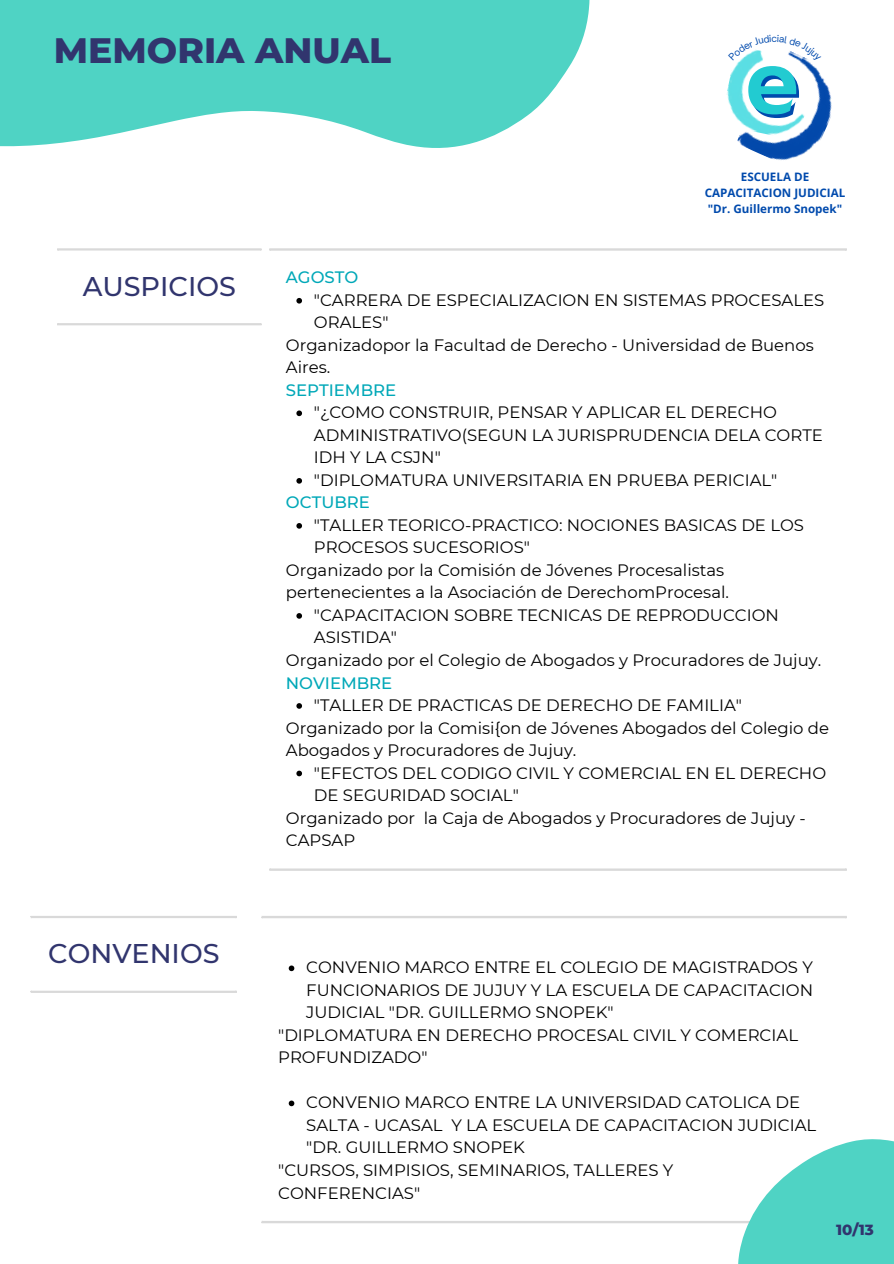
<style>
.page{position:relative;width:894px;height:1264px;background:#fff}
.page>*{position:absolute;margin:0;border:0;box-sizing:border-box;transform-origin:0 0}
.t1{font:600 93px "Atsanee";color:#004aad}
.t2{font:800 36px "Montserrat";color:#31356e}
.t3{font:500 27px "Montserrat";color:#31356e}
.t4{font:16.5px/22.5px "Montserrat";color:#000}
.t5{font:500 16.5px "Montserrat";color:#00a8b8}
.t6{font:800 15px "Montserrat";color:#31356e}
.t7{font:700 11.55px/16.2px "Open Sans";color:#004aad;text-align:center}
</style>
<div class="page">
<svg style="left:288px;top:965px;width:6px;height:6px"></svg>
<svg style="left:288px;top:1100px;width:6px;height:6px"></svg>
<hr style="left:261px;top:915px;width:585px;height:3px;background:#d9d9d9">
<hr style="left:261px;top:1220px;width:585px;height:3px;background:#d9d9d9">
<svg style="left:618px;top:868px;width:275px;height:395px"></svg>
<svg style="left:296px;top:478px;width:6px;height:5px"></svg>
<svg style="left:296px;top:523px;width:6px;height:5px"></svg>
<svg style="left:296px;top:613px;width:6px;height:5px"></svg>
<svg style="left:296px;top:703px;width:6px;height:5px"></svg>
<svg style="left:296px;top:770px;width:6px;height:6px"></svg>
<hr style="left:269px;top:248px;width:577px;height:3px;background:#d9d9d9">
<hr style="left:269px;top:868px;width:577px;height:2px;background:#d9d9d9">
<svg style="left:0;top:0;width:698px;height:417px"></svg>
<hr style="left:31px;top:915px;width:206px;height:3px;background:#d9d9d9">
<hr style="left:31px;top:990px;width:206px;height:2px;background:#d9d9d9">
<img style="left:726px;top:67px;width:9px;height:48px">
<img style="left:735px;top:62px;width:97px;height:98px">
<svg style="left:738px;top:49px;width:71px;height:13px"></svg>
<p class="t2" style="left:54px;top:28px;width:338px">MEMORIA ANUAL</p>
<h1 class="t1" style="left:747px;top:43px;width:57px">e</h1>
<p class="t7" style="left:704px;top:168px;width:142px">ESCUELA DE<br>CAPACITACION JUDICIAL "Dr. Guillermo Snopek"</p>
<p class="t3" style="left:83px;top:269px;width:155px">AUSPICIOS</p>
<p class="t3" style="left:48px;top:937px;width:173px">CONVENIOS</p>
<p class="t5" style="left:286px;top:267px;width:74px">AGOSTO</p>
<h3 class="t4" style="left:314px;top:289px;width:511px">"CARRERA DE ESPECIALIZACION EN SISTEMAS PROCESALES<br>ORALES"</h3>
<p class="t4" style="left:286px;top:334px;width:529px">Organizadopor la Facultad de Derecho - Universidad de Buenos<br>Aires.</p>
<p class="t5" style="left:286px;top:380px;width:112px">SEPTIEMBRE</p>
<p class="t4" style="left:314px;top:401px;width:510px">"¿COMO CONSTRUIR, PENSAR Y APLICAR EL DERECHO<br>ADMINISTRATIVO(SEGUN LA JURISPRUDENCIA DELA CORTE<br>IDH Y LA CSJN"</p>
<p class="t4" style="left:314px;top:469px;width:465px">"DIPLOMATURA UNIVERSITARIA EN PRUEBA PERICIAL"</p>
<p class="t5" style="left:286px;top:492px;width:86px">OCTUBRE</p>
<p class="t4" style="left:314px;top:514px;width:491px">"TALLER TEORICO-PRACTICO: NOCIONES BASICAS DE LOS<br>PROCESOS SUCESORIOS"</p>
<p class="t4" style="left:286px;top:559px;width:444px">Organizado por la Comisión de Jóvenes Procesalistas pertenecientes a la Asociación de DerechomProcesal.</p>
<p class="t4" style="left:314px;top:604px;width:466px">"CAPACITACION SOBRE TECNICAS DE REPRODUCCION<br>ASISTIDA"</p>
<p class="t4" style="left:286px;top:649px;width:537px">Organizado por el Colegio de Abogados y Procuradores de Jujuy.</p>
<p class="t5" style="left:286px;top:672px;width:108px">NOVIEMBRE</p>
<p class="t4" style="left:314px;top:694px;width:429px">"TALLER DE PRACTICAS DE DERECHO DE FAMILIA"</p>
<p class="t4" style="left:286px;top:716px;width:544px">Organizado por la Comisi{on de Jóvenes Abogados del Colegio de<br>Abogados y Procuradores de Jujuy.</p>
<p class="t4" style="left:314px;top:761px;width:513px">"EFECTOS DEL CODIGO CIVIL Y COMERCIAL EN EL DERECHO<br>DE SEGURIDAD SOCIAL"</p>
<p class="t4" style="left:286px;top:806px;width:521px">Organizado por la Caja de Abogados y Procuradores de Jujuy -<br>CAPSAP</p>
<h1 class="t4" style="left:306px;top:956px;width:508px;text-align:justify">CONVENIO MARCO ENTRE EL COLEGIO DE MAGISTRADOS Y FUNCIONARIOS DE JUJUY Y LA ESCUELA DE CAPACITACION JUDICIAL "DR. GUILLERMO SNOPEK"</h1>
<p class="t4" style="left:278px;top:1023px;width:521px">"DIPLOMATURA EN DERECHO PROCESAL CIVIL Y COMERCIAL<br>PROFUNDIZADO"</p>
<p class="t4" style="left:306px;top:1091px;width:511px">CONVENIO MARCO ENTRE LA UNIVERSIDAD CATOLICA DE<br>SALTA - UCASAL Y LA ESCUELA DE CAPACITACION JUDICIAL "DR. GUILLERMO SNOPEK</p>
<p class="t4" style="left:278px;top:1158px;width:396px">"CURSOS, SIMPISIOS, SEMINARIOS, TALLERES Y</p>
<p class="t4" style="left:278px;top:1181px;width:143px">CONFERENCIAS"</p>
<p class="t6" style="left:835px;top:1220px;width:39px">10/13</p>
</div>
